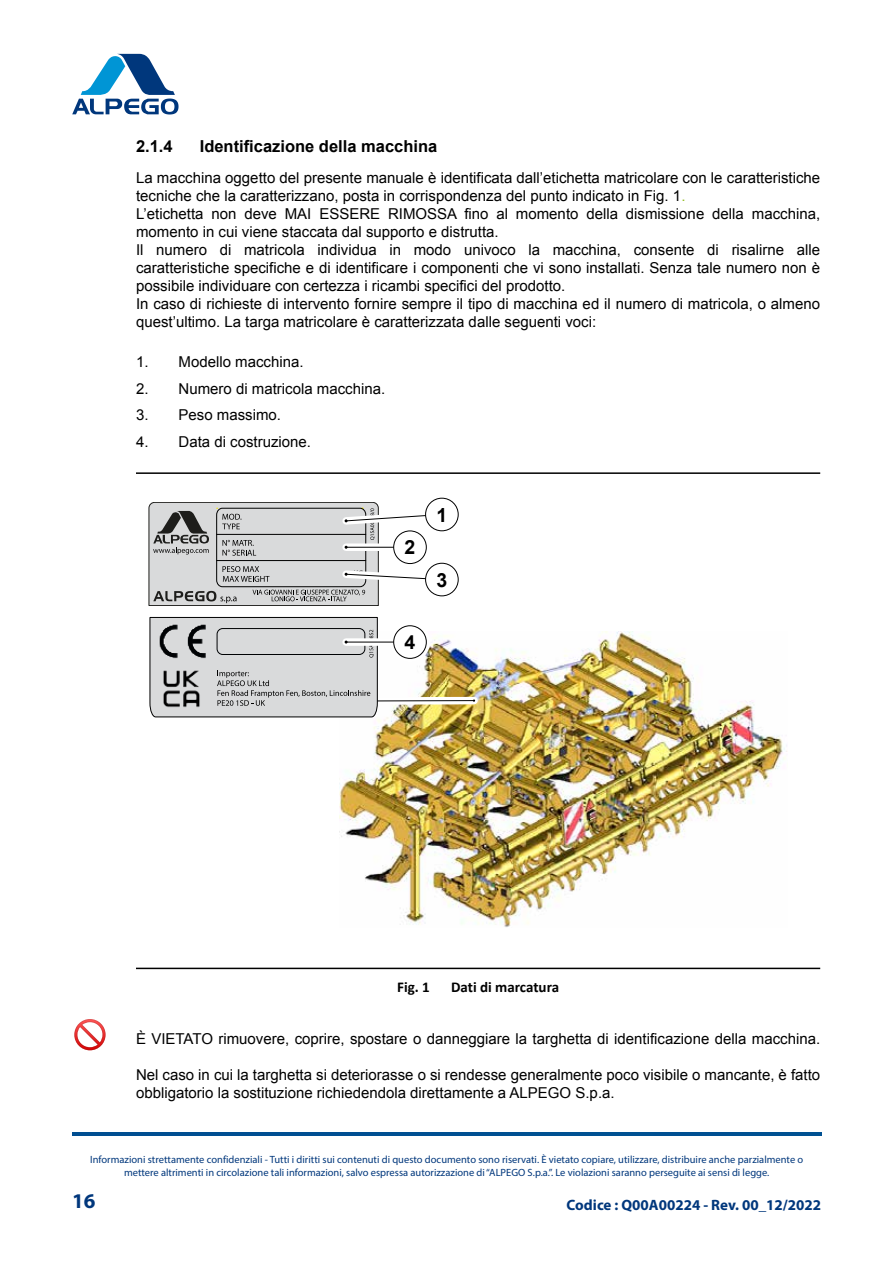
<style>
.page{position:relative;width:893px;height:1263px;background:#fff}
.page>*{position:absolute;margin:0;border:0;box-sizing:border-box;transform-origin:0 0}
.t1{font:700 21px "Myriad Pro";color:#00377c}
.t2{font:700 19.5px "Arial";color:#000}
.t3{font:700 16.5px "Arial";color:#000}
.t4{font:15px/18px "Arial";color:#000}
.t5{font:700 15px "Myriad Pro";color:#00377c}
.t6{font:700 15px "Calibri";color:#000}
.t7{font:10.5px/12.6px "Myriad Variable Concept";color:#00377c;text-align:center}
.s1{color:#94be24}
</style>
<div class="page">
<svg style="left:72px;top:54px;width:107px;height:60px"></svg>
<img style="left:72px;top:1133px;width:749px;height:2px">
<hr style="left:136px;top:472px;width:684px;height:2px;background:#000">
<hr style="left:136px;top:968px;width:684px;height:1px;background:#000">
<img style="left:339px;top:631px;width:448px;height:296px">
<svg style="left:150px;top:617px;width:332px;height:100px"></svg>
<div style="left:394px;top:626px;width:32px;height:32px;background:#fff;border-radius:50%"></div>
<div style="left:393px;top:625px;width:34px;height:34px;border:1px solid #000;border-radius:50%"></div>
<div style="left:422px;top:559px;width:40px;height:41px;border:8px solid #fff;border-radius:50%"></div>
<div style="left:426px;top:563px;width:32px;height:33px;background:#fff;border-radius:50%"></div>
<div style="left:425px;top:563px;width:34px;height:33px;border:1px solid #000;border-radius:50%"></div>
<div style="left:422px;top:494px;width:40px;height:40px;border:8px solid #fff;border-radius:50%"></div>
<svg style="left:149px;top:502px;width:301px;height:104px"></svg>
<div style="left:426px;top:498px;width:32px;height:33px;background:#fff;border-radius:50%"></div>
<div style="left:425px;top:498px;width:34px;height:33px;border:1px solid #000;border-radius:50%"></div>
<p class="t3" style="left:136px;top:136px;width:38px">2.1.4</p>
<p class="t3" style="left:200px;top:136px;width:239px">Identificazione della macchina</p>
<p class="t4" style="left:136px;top:169px;width:686px">La macchina oggetto del presente manuale è identificata dall’etichetta matricolare con le caratteristiche tecniche che la caratterizzano, posta in corrispondenza del punto indicato in Fig. 1<span class="s1">.<br></span>L’etichetta non deve MAI ESSERE RIMOSSA fino al momento della dismissione della macchina, momento in cui viene staccata dal supporto e distrutta.<br>Il numero di matricola individua in modo univoco la macchina, consente di risalirne alle caratteristiche specifiche e di identificare i componenti che vi sono installati. Senza tale numero non è possibile individuare con certezza i ricambi specifici del prodotto.<br>In caso di richieste di intervento fornire sempre il tipo di macchina ed il numero di matricola, o almeno quest’ultimo. La targa matricolare è caratterizzata dalle seguenti voci:</p>
<p class="t4" style="left:136px;top:353px;width:169px">1. Modello macchina.</p>
<p class="t4" style="left:136px;top:380px;width:251px">2. Numero di matricola macchina.</p>
<p class="t4" style="left:136px;top:406px;width:147px">3. Peso massimo.</p>
<p class="t4" style="left:136px;top:433px;width:177px">4. Data di costruzione.</p>
<h2 class="t2" style="left:404px;top:535px;width:12px">2</h2>
<h2 class="t2" style="left:404px;top:629px;width:12px">4</h2>
<h2 class="t2" style="left:436px;top:502px;width:12px">1</h2>
<h2 class="t2" style="left:436px;top:567px;width:12px">3</h2>
<p class="t6" style="left:397px;top:977px;width:34px">Fig. 1</p>
<p class="t6" style="left:451px;top:977px;width:109px">Dati di marcatura</p>
<p class="t4" style="left:136px;top:1030px;width:686px">È VIETATO rimuovere, coprire, spostare o danneggiare la targhetta di identificazione della macchina.</p>
<p class="t4" style="left:136px;top:1066px;width:686px">Nel caso in cui la targhetta si deteriorasse o si rendesse generalmente poco visibile o mancante, è fatto obbligatorio la sostituzione richiedendola direttamente a ALPEGO S.p.a.</p>
<p class="t7" style="left:90px;top:1153px;width:715px">Informazioni strettamente confidenziali - Tutti i diritti sui contenuti di questo documento sono riservati. È vietato copiare, utilizzare, distribuire anche parzialmente o mettere altrimenti in circolazione tali informazioni, salvo espressa autorizzazione di “ALPEGO S.p.a.”. Le violazioni saranno perseguite ai sensi di legge.</p>
<h1 class="t1" style="left:72px;top:1187px;width:25px">16</h1>
<p class="t5" style="left:567px;top:1195px;width:256px">Codice : Q00A00224 - Rev. 00_12/2022</p>
</div>
